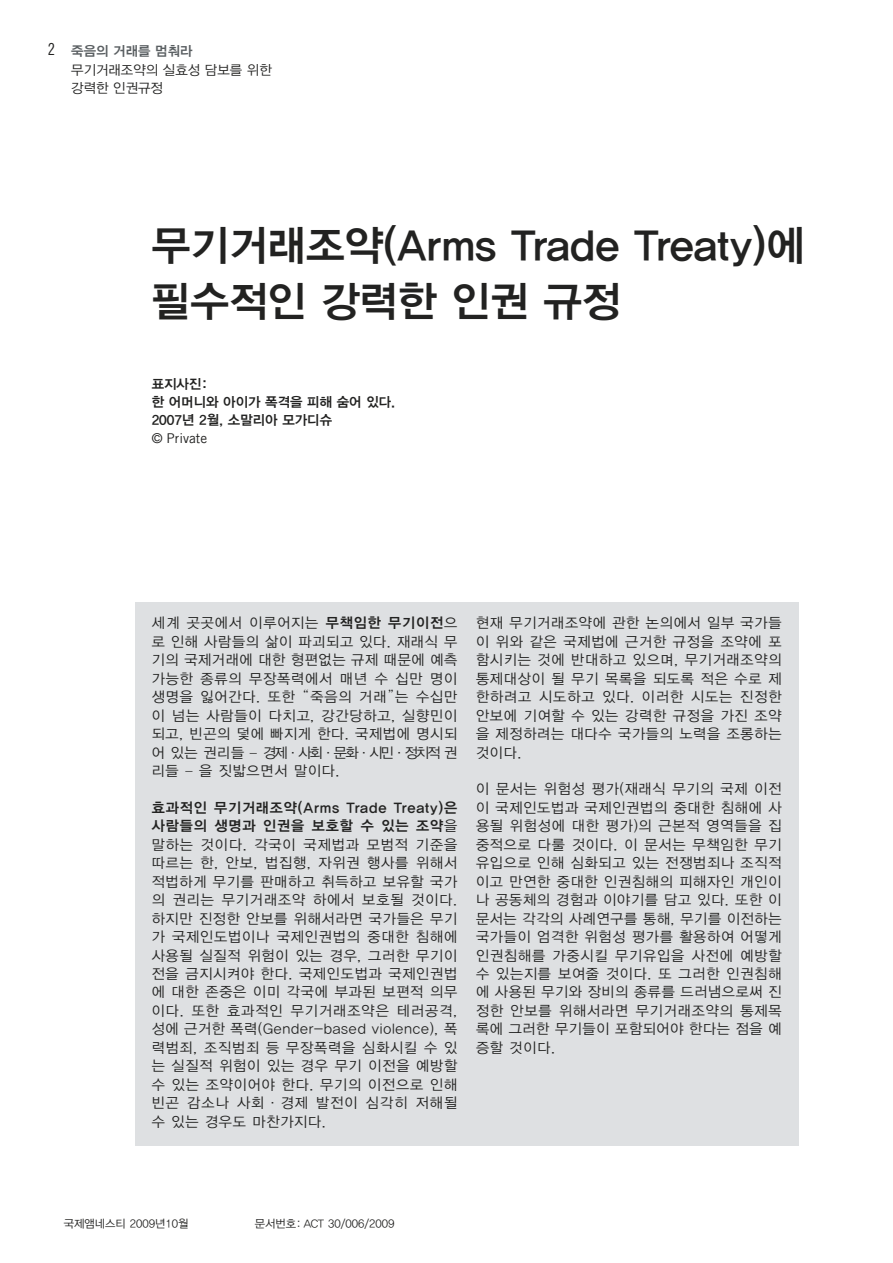
<style>
.page{position:relative;width:893px;height:1263px;background:#fff}
.page>*{position:absolute;margin:0;border:0;box-sizing:border-box;transform-origin:0 0}
.t1{font:42px/55.3px "YDIYGO340";color:#222221}
.t2{font:16.5px "Amnesty Trade Gothic Cn 18";color:#222221}
.t3{font:14.25px/18.5px "YDIYGO320";letter-spacing:.06em;color:#222221;text-align:justify}
.t4{font:14.25px/18.5px "YDIYGO340";letter-spacing:.06em;color:#222221}
.t5{font:13.5px/18.5px "YDIYGO340";color:#222221}
.t6{font:13.5px/18.5px "YDIYGO320";color:#222221}
.t7{font:13.5px "YDIYGO340";color:#5a5f62}
.t8{font:13.5px "Amnesty Trade Gothic";color:#222221}
.t9{font:11.25px "YDIYGO320";color:#222221}
.s1{font-family:"YDIYGO340"}
.s2{font-family:"Gulim"}
.s3{font-family:"Amnesty Trade Gothic"}
.s4{font-family:"YDIYGO320"}
</style>
<div class="page">
<div style="left:135px;top:602px;width:663px;height:543px;background:#dee0e2"></div>
<p class="t2" style="left:48px;top:39px;width:9px">2</p>
<p class="t7" style="left:71px;top:43px;width:123px">죽음의 거래를 멈춰라</p>
<p class="t6" style="left:71px;top:60px;width:202px">무기거래조약의 실효성 담보를 위한 강력한 인권규정</p>
<h1 class="t1" style="left:152px;top:216px;width:655px">무기거래조약(Arms Trade Treaty)에 필수적인 강력한 인권 규정</h1>
<p class="t5" style="left:152px;top:374px;width:245px">표지사진:<br>한 어머니와 아이가 폭격을 피해 숨어 있다.<br>2007년 2월, 소말리아 모가디슈</p>
<p class="t8" style="left:152px;top:430px;width:57px">© Private</p>
<p class="t3" style="left:152px;top:613px;width:307px">세계 곳곳에서 이루어지는 <span class="s1">무책임한 무기이전</span>으 로 인해 사람들의 삶이 파괴되고 있다. 재래식 무 기의 국제거래에 대한 형편없는 규제 때문에 예측 가능한 종류의 무장폭력에서 매년 수 십만 명이 생명을 잃어간다. 또한 <span class="s2">“</span>죽음의 거래<span class="s2">”</span>는 수십만 이 넘는 사람들이 다치고, 강간당하고, 실향민이 되고, 빈곤의 덫에 빠지게 한다. 국제법에 명시되 어 있는 권리들 <span class="s3">–</span> 경제·사회·문화·시민·정치적 권 리들 <span class="s3">–</span> 을 짓밟으면서 말이다.</p>
<p class="t4" style="left:152px;top:798px;width:307px">효과적인 무기거래조약(Arms Trade Treaty)은 사람들의 생명과 인권을 보호할 수 있는 조약<span class="s4">을</span></p>
<p class="t3" style="left:152px;top:835px;width:307px">말하는 것이다. 각국이 국제법과 모범적 기준을 따르는 한, 안보, 법집행, 자위권 행사를 위해서 적법하게 무기를 판매하고 취득하고 보유할 국가 의 권리는 무기거래조약 하에서 보호될 것이다. 하지만 진정한 안보를 위해서라면 국가들은 무기 가 국제인도법이나 국제인권법의 중대한 침해에 사용될 실질적 위험이 있는 경우, 그러한 무기이 전을 금지시켜야 한다. 국제인도법과 국제인권법 에 대한 존중은 이미 각국에 부과된 보편적 의무 이다. 또한 효과적인 무기거래조약은 테러공격, 성에 근거한 폭력(Gender-based violence), 폭 력범죄, 조직범죄 등 무장폭력을 심화시킬 수 있 는 실질적 위험이 있는 경우 무기 이전을 예방할 수 있는 조약이어야 한다. 무기의 이전으로 인해 빈곤 감소나 사회·경제 발전이 심각히 저해될 수 있는 경우도 마찬가지다.</p>
<p class="t3" style="left:476px;top:613px;width:307px">현재 무기거래조약에 관한 논의에서 일부 국가들 이 위와 같은 국제법에 근거한 규정을 조약에 포 함시키는 것에 반대하고 있으며, 무기거래조약의 통제대상이 될 무기 목록을 되도록 적은 수로 제 한하려고 시도하고 있다. 이러한 시도는 진정한 안보에 기여할 수 있는 강력한 규정을 가진 조약 을 제정하려는 대다수 국가들의 노력을 조롱하는 것이다.</p>
<p class="t3" style="left:476px;top:780px;width:307px">이 문서는 위험성 평가(재래식 무기의 국제 이전 이 국제인도법과 국제인권법의 중대한 침해에 사 용될 위험성에 대한 평가)의 근본적 영역들을 집 중적으로 다룰 것이다. 이 문서는 무책임한 무기 유입으로 인해 심화되고 있는 전쟁범죄나 조직적 이고 만연한 중대한 인권침해의 피해자인 개인이 나 공동체의 경험과 이야기를 담고 있다. 또한 이 문서는 각각의 사례연구를 통해, 무기를 이전하는 국가들이 엄격한 위험성 평가를 활용하여 어떻게 인권침해를 가중시킬 무기유입을 사전에 예방할 수 있는지를 보여줄 것이다. 또 그러한 인권침해 에 사용된 무기와 장비의 종류를 드러냄으로써 진 정한 안보를 위해서라면 무기거래조약의 통제목 록에 그러한 무기들이 포함되어야 한다는 점을 예 증할 것이다.</p>
<p class="t9" style="left:64px;top:1218px;width:126px">국제앰네스티 2009년10월</p>
<p class="t9" style="left:255px;top:1218px;width:141px">문서번호: ACT 30/006/2009</p>
</div>
